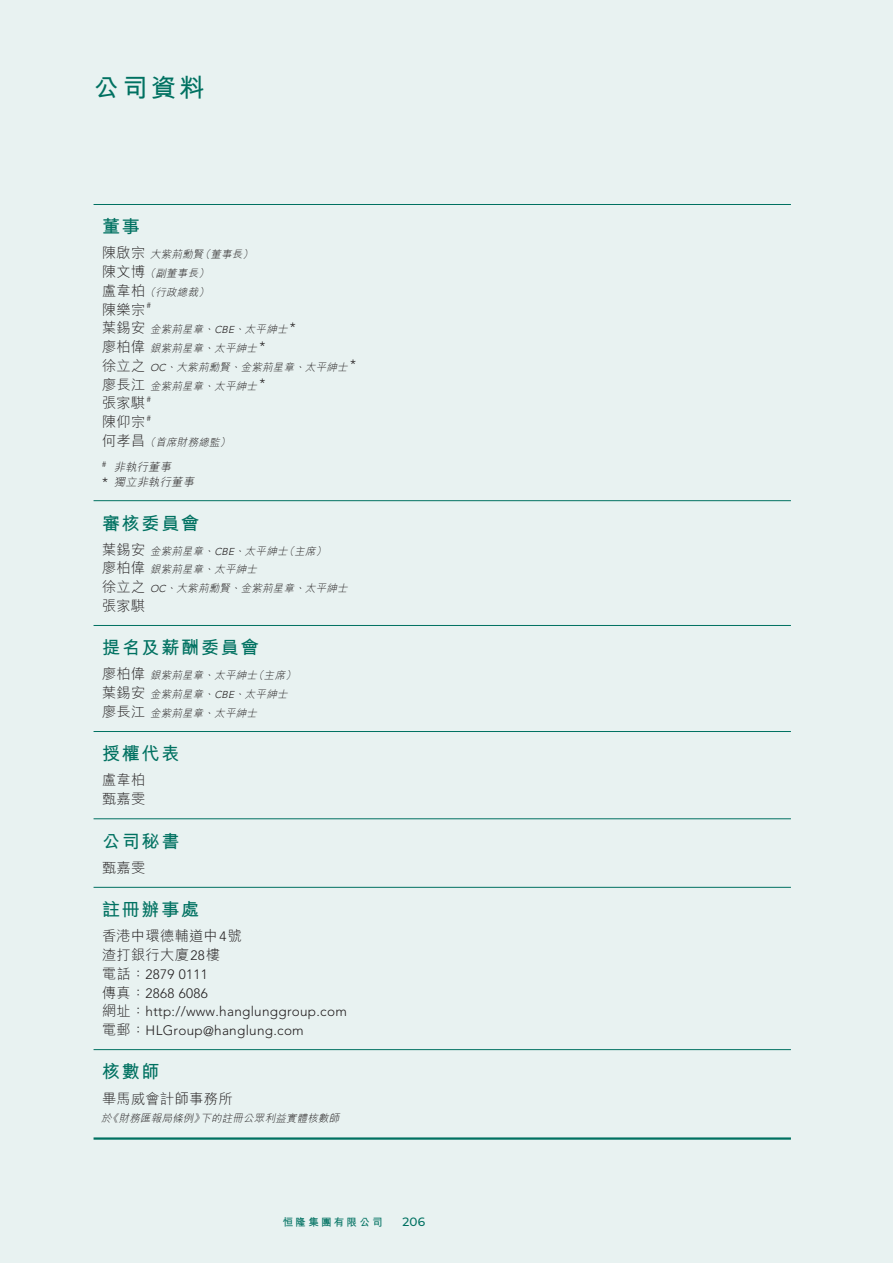
<style>
.page{position:relative;width:893px;height:1263px;background:#e8f2f1}
.page>*{position:absolute;margin:0;border:0;box-sizing:border-box;transform-origin:0 0}
.t1{font:700 25.5px "M Hei HK";color:#007161}
.t2{font:700 18px "M Hei HK";letter-spacing:.1em;color:#007161}
.t3{font:300 14.25px/18.8px "M Hei HK";letter-spacing:.02em;color:#231f20}
.t4{font:300 13.5px/18.8px "Avenir LT Std";letter-spacing:.02em;color:#231f20}
.t5{font:500 12px "Montserrat";color:#007161}
.t6{font:italic 300 11.25px/15px "M Hei HK";color:#231f20}
.t7{font:italic 300 10.5px/18.8px "M Hei HK";color:#231f20}
.t8{font:700 10.5px "M Hei HK";letter-spacing:.215em;color:#007161}
.s1{font-style:normal;font-size:14.25px}
.s2{font-family:"Avenir LT Std";font-size:10.05px}
.s3{font-family:"Avenir LT Std";font-style:normal;font-size:13.5px}
.s4{font-family:"Avenir LT Std";font-size:13.5px}
.s5{font-family:"M Hei HK";font-size:14.25px}
</style>
<div class="page">
<hr style="left:94px;top:204px;width:697px;height:1px;background:#007161">
<hr style="left:94px;top:500px;width:697px;height:1px;background:#007161">
<hr style="left:94px;top:625px;width:697px;height:1px;background:#007161">
<hr style="left:94px;top:731px;width:697px;height:1px;background:#007161">
<hr style="left:94px;top:818px;width:697px;height:1px;background:#007161">
<hr style="left:94px;top:887px;width:697px;height:1px;background:#007161">
<hr style="left:94px;top:1049px;width:697px;height:1px;background:#007161">
<hr style="left:94px;top:1137px;width:697px;height:3px;background:#007161">
<h1 class="t1" style="left:94px;top:69px;width:113px">公司資料</h1>
<h2 class="t2" style="left:102px;top:214px;width:39px">董事</h2>
<p class="t7" style="left:102px;top:245px;width:155px"><span class="s1">陳啟宗</span>大紫荊勳賢（董事長）<span class="s1">陳文博</span>（副董事長）<br><span class="s1">盧韋柏</span>（行政總裁）</p>
<h3 class="t3" style="left:102px;top:300px;width:50px">陳樂宗<sup>#</sup></h3>
<p class="t7" style="left:102px;top:320px;width:256px"><span class="s1">葉錫安</span>金紫荊星章、<span class="s2">CBE</span>、太平紳士 <span class="s3">*<br></span><span class="s1">廖柏偉</span>銀紫荊星章、太平紳士 <span class="s3">*<br></span><span class="s1">徐立之</span> <span class="s2">OC</span>、大紫荊勳賢、金紫荊星章、太平紳士 <span class="s3">*</span><span class="s1">廖長江</span>金紫荊星章、太平紳士 <span class="s3">*</span></p>
<h3 class="t3" style="left:102px;top:394px;width:50px">張家騏<sup>#</sup>陳仰宗<sup>#</sup></h3>
<p class="t7" style="left:102px;top:433px;width:132px"><span class="s1">何孝昌</span>（首席財務總監）</p>
<p class="t6" style="left:102px;top:459px;width:96px"><sup>#</sup> 非執行董事<br><span class="s3">*</span> 獨立非執行董事</p>
<h2 class="t2" style="left:102px;top:510px;width:99px">審核委員會</h2>
<p class="t7" style="left:102px;top:541px;width:249px"><span class="s1">葉錫安</span>金紫荊星章、<span class="s2">CBE</span>、太平紳士（主席）<br><span class="s1">廖柏偉</span>銀紫荊星章、太平紳士<br><span class="s1">徐立之</span> <span class="s2">OC</span>、大紫荊勳賢、金紫荊星章、太平紳士</p>
<h3 class="t3" style="left:102px;top:596px;width:45px">張家騏</h3>
<h2 class="t2" style="left:102px;top:635px;width:158px">提名及薪酬委員會</h2>
<p class="t7" style="left:102px;top:666px;width:198px"><span class="s1">廖柏偉</span>銀紫荊星章、太平紳士（主席）<span class="s1">葉錫安</span>金紫荊星章、<span class="s2">CBE</span>、太平紳士<span class="s1">廖長江</span>金紫荊星章、太平紳士</p>
<h2 class="t2" style="left:102px;top:741px;width:79px">授權代表</h2>
<h3 class="t3" style="left:102px;top:771px;width:45px">盧韋柏甄嘉雯</h3>
<h2 class="t2" style="left:102px;top:828px;width:79px">公司秘書</h2>
<h3 class="t3" style="left:102px;top:858px;width:45px">甄嘉雯</h3>
<h2 class="t2" style="left:102px;top:896px;width:99px">註冊辦事處</h2>
<h3 class="t3" style="left:102px;top:926px;width:142px">香港中環德輔道中<span class="s4">4</span>號渣打銀行大廈<span class="s4">28</span>樓</h3>
<p class="t4" style="left:102px;top:965px;width:246px"><span class="s5">電話：</span>2879 0111<br><span class="s5">傳真：</span>2868 6086<br><span class="s5">網址：</span>http://www.hanglunggroup.com<span class="s5">電郵：</span>HLGroup@hanglung.com</p>
<h2 class="t2" style="left:102px;top:1059px;width:59px">核數師</h2>
<h3 class="t3" style="left:102px;top:1089px;width:132px">畢馬威會計師事務所</h3>
<p class="t7" style="left:101px;top:1109px;width:242px">於《財務匯報局條例》下的註冊公眾利益實體核數師</p>
<p class="t8" style="left:283px;top:1215px;width:101px">恒隆集團有限公司</p>
<p class="t5" style="left:403px;top:1214px;width:24px">206</p>
</div>
